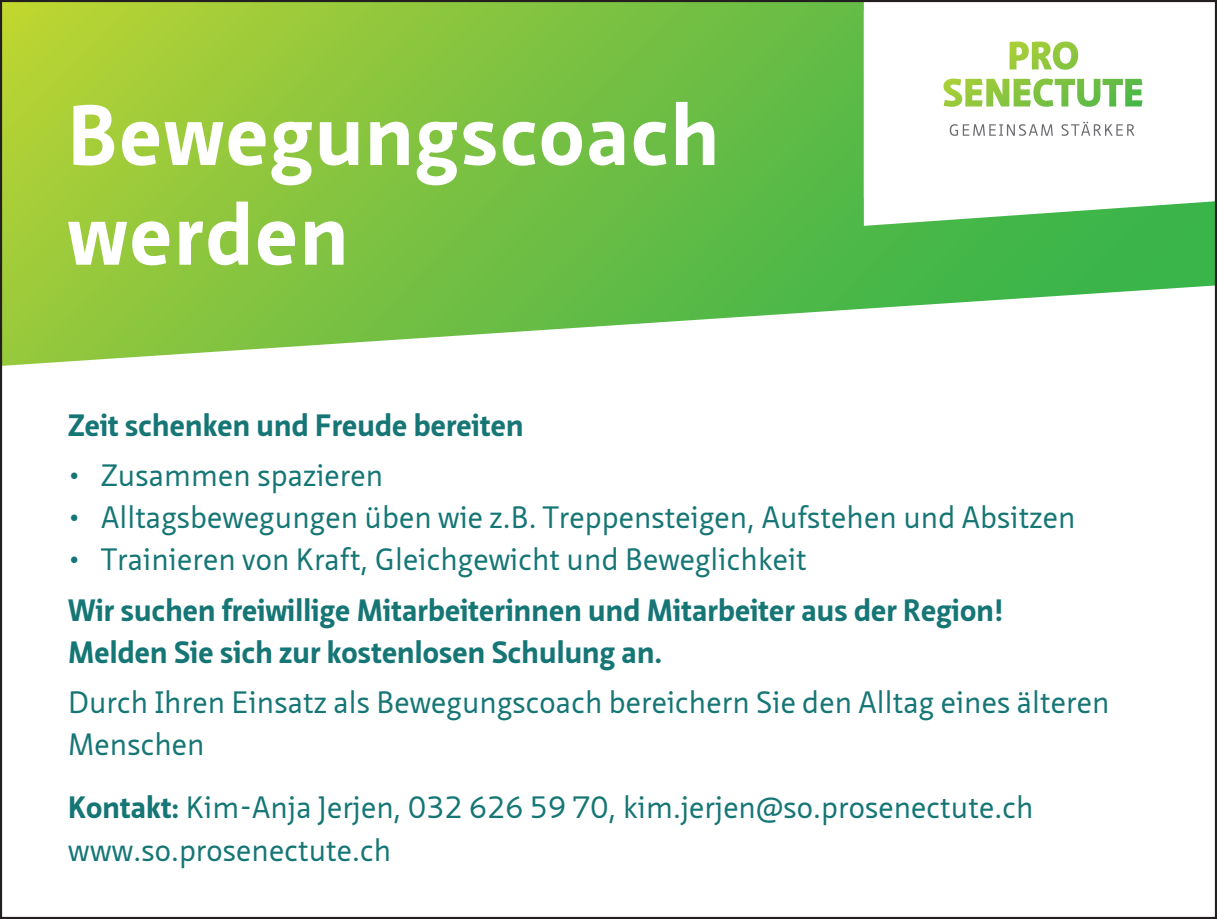
<style>
.page{position:relative;width:1217px;height:919px;background:#fff}
.page>*{position:absolute;margin:0;border:0;box-sizing:border-box;transform-origin:0 0}
.t1{font:700 83.1px/99.6px "Neue Sans Pro";letter-spacing:.03em;color:#fff}
.t2{font:30px/42px "Neue Sans Pro";letter-spacing:.005em;color:#157675}
.t3{font:700 30px/42px "Neue Sans Pro";letter-spacing:.005em;color:#157675}
.s1{font-weight:700}
</style>
<div class="page">
<svg style="left:3px;top:3px;width:1210px;height:363px;background:#8cca59"></svg>
<svg style="left:863px;top:198px;width:350px;height:28px"></svg>
<svg style="left:220px;top:365px;width:993px;height:1px"></svg>
<svg style="left:863px;top:3px;width:350px;height:195px"></svg>
<svg style="left:949px;top:124px;width:103px;height:12px"></svg>
<svg style="left:1061px;top:122px;width:73px;height:14px"></svg>
<img style="left:943px;top:41px;width:199px;height:66px">
<h1 class="t1" style="left:68px;top:85px;width:652px">Bewegungscoach werden</h1>
<p class="t3" style="left:68px;top:403px;width:457px">Zeit schenken und Freude bereiten</p>
<p class="t2" style="left:68px;top:454px;width:316px">• Zusammen spazieren</p>
<p class="t2" style="left:68px;top:496px;width:1008px">• Alltagsbewegungen üben wie z.B. Treppensteigen, Aufstehen und Absitzen</p>
<p class="t2" style="left:68px;top:538px;width:740px">• Trainieren von Kraft, Gleichgewicht und Beweglichkeit</p>
<p class="t3" style="left:68px;top:588px;width:936px">Wir suchen freiwillige Mitarbeiterinnen und Mitarbeiter aus der Region!<br>Melden Sie sich zur kostenlosen Schulung an.</p>
<p class="t2" style="left:68px;top:681px;width:1042px">Durch Ihren Einsatz als Bewegungscoach bereichern Sie den Alltag eines älteren<br>Menschen</p>
<p class="t2" style="left:68px;top:786px;width:966px"><span class="s1">Kontakt:</span> Kim-Anja Jerjen, 032 626 59 70, kim.jerjen@so.prosenectute.ch www.so.prosenectute.ch</p>
</div>
